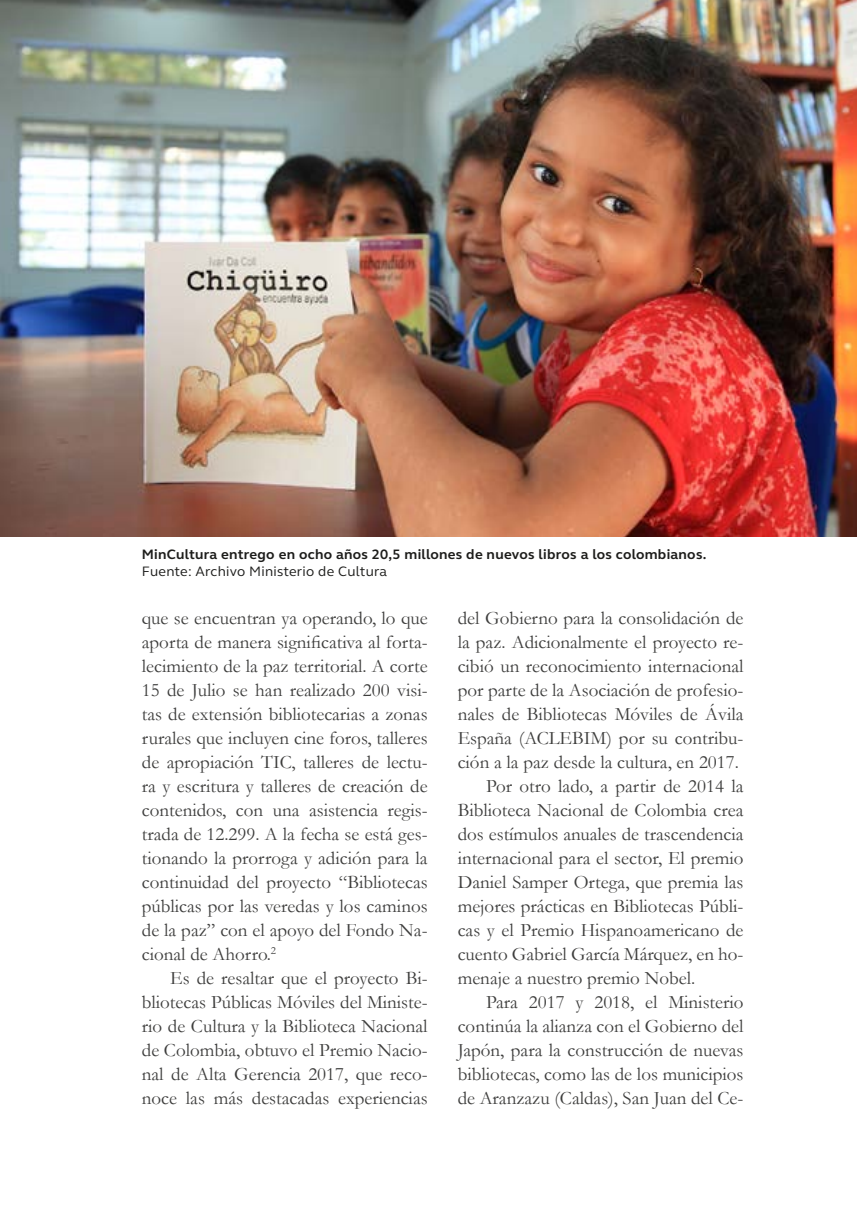
<style>
.page{position:relative;width:857px;height:1224px;background:#fff}
.page>*{position:absolute;margin:0;border:0;box-sizing:border-box;transform-origin:0 0}
.t1{font:19px/24px "Garamond";color:#3d3d3c;text-align:justify}
.t2{font:700 14px "FS Elliot Pro";letter-spacing:.02em;color:#1d1d1b}
.t3{font:14px "FS Elliot Pro";letter-spacing:.02em;color:#1d1d1b}
</style>
<div class="page">
<img style="left:0;top:0;width:856px;height:536px">
<p class="t2" style="left:142px;top:545px;width:565px">MinCultura entrego en ocho años 20,5 millones de nuevos libros a los colombianos.</p>
<p class="t3" style="left:142px;top:562px;width:246px">Fuente: Archivo Ministerio de Cultura</p>
<p class="t1" style="left:142px;top:606px;width:287px">que se encuentran ya operando, lo que aporta de manera significativa al forta&shy;lecimiento de la paz territorial. A corte 15 de Julio se han realizado 200 visi&shy;tas de extensión bibliotecarias a zonas rurales que incluyen cine foros, talleres de apropiación TIC, talleres de lectu&shy;ra y escritura y talleres de creación de contenidos, con una asistencia regis&shy;trada de 12.299. A la fecha se está ges&shy;tionando la prorroga y adición para la continuidad del proyecto “Bibliotecas públicas por las veredas y los caminos de la paz” con el apoyo del Fondo Na&shy;cional de Ahorro.<sup>2</sup></p>
<p class="t1" style="left:142px;top:966px;width:287px;text-indent:28px">Es de resaltar que el proyecto Bi&shy;bliotecas Públicas Móviles del Ministe&shy;rio de Cultura y la Biblioteca Nacional de Colombia, obtuvo el Premio Nacio&shy;nal de Alta Gerencia 2017, que reco&shy;noce las más destacadas experiencias</p>
<p class="t1" style="left:457px;top:606px;width:287px">del Gobierno para la consolidación de</p>
<p class="t1" style="left:457px;top:630px;width:287px">la paz. Adicionalmente el proyecto re-</p>
<p class="t1" style="left:457px;top:654px;width:287px">cibió un reconocimiento internacional</p>
<p class="t1" style="left:457px;top:678px;width:287px">por parte de la Asociación de profesio-</p>
<p class="t1" style="left:457px;top:702px;width:287px">nales de Bibliotecas Móviles de Ávila</p>
<p class="t1" style="left:457px;top:726px;width:287px">España (ACLEBIM) por su contribu-</p>
<p class="t1" style="left:457px;top:750px;width:282px">ción a la paz desde la cultura, en 2017.</p>
<p class="t1" style="left:486px;top:774px;width:259px">Por otro lado, a partir de 2014 la</p>
<p class="t1" style="left:457px;top:798px;width:287px">Biblioteca Nacional de Colombia crea</p>
<p class="t1" style="left:457px;top:822px;width:287px">dos estímulos anuales de trascendencia</p>
<p class="t1" style="left:457px;top:846px;width:287px">internacional para el sector, El premio</p>
<p class="t1" style="left:457px;top:870px;width:287px">Daniel Samper Ortega, que premia las</p>
<p class="t1" style="left:457px;top:894px;width:287px">mejores prácticas en Bibliotecas Públi-</p>
<p class="t1" style="left:457px;top:918px;width:287px">cas y el Premio Hispanoamericano de</p>
<p class="t1" style="left:457px;top:942px;width:287px">cuento Gabriel García Márquez, en ho-</p>
<p class="t1" style="left:457px;top:966px;width:239px">menaje a nuestro premio Nobel.</p>
<p class="t1" style="left:486px;top:990px;width:259px">Para 2017 y 2018, el Ministerio</p>
<p class="t1" style="left:457px;top:1014px;width:287px">continúa la alianza con el Gobierno del</p>
<p class="t1" style="left:457px;top:1038px;width:287px">Japón, para la construcción de nuevas</p>
<p class="t1" style="left:457px;top:1062px;width:287px">bibliotecas, como las de los municipios</p>
<p class="t1" style="left:457px;top:1086px;width:287px">de Aranzazu (Caldas), San Juan del Ce-</p>
</div>
